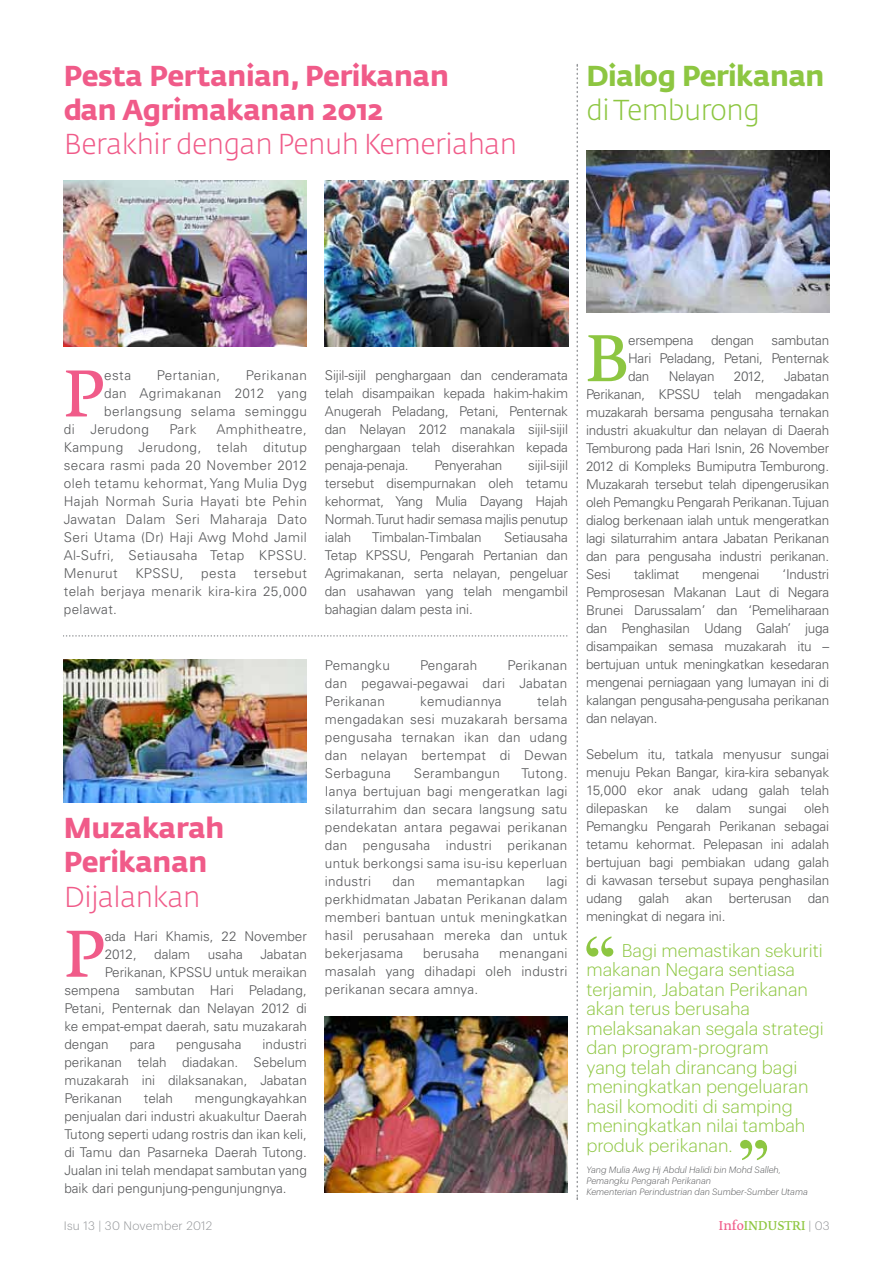
<style>
.page{position:relative;width:893px;height:1263px;background:#fff}
.page>*{position:absolute;margin:0;border:0;box-sizing:border-box;transform-origin:0 0}
.t1{font:62.4px "Fedra Serif B Pro";color:#f05b89}
.t2{font:62.4px "Fedra Serif B Pro";color:#8dc641}
.t3{font:700 28.5px/34.2px "Fedra Sans Pro";letter-spacing:-.015em;color:#f05b89}
.t4{font:300 28.5px "Fedra Sans Pro";letter-spacing:-.015em;color:#f05b89}
.t5{font:700 28.5px "Fedra Sans Pro";letter-spacing:-.02em;color:#8dc641}
.t6{font:300 28.5px "Fedra Sans Pro";letter-spacing:-.02em;color:#8dc641}
.t7{font:300 18px/19.5px "Graphik";color:#8dc641}
.t8{font:300 13.5px/18px "Univers LT Std";color:#58595b;text-align:justify}
.t9{font:300 13.5px "Univers LT Std";letter-spacing:.03em;color:#58595b}
.t10{font:300 13.5px "Univers LT Std";letter-spacing:.02em;color:#58595b}
.t11{font:300 13.5px "Univers LT Std";letter-spacing:-.02em;color:#58595b}
.t12{font:300 12px "Graphik";letter-spacing:.025em;color:#939598}
.t13{font:12px "Fedra Serif B Pro";color:#8dc63f}
.t14{font:italic 300 9px/10.8px "Graphik";color:#58595b}
.s1{color:#f05b89}
.s2{font-family:"Graphik";font-weight:300;color:#939598}
</style>
<div class="page">
<svg style="left:66px;top:635px;width:502px;height:2px"></svg>
<svg style="left:576px;top:64px;width:2px;height:1135px"></svg>
<svg style="left:586px;top:936px;width:27px;height:21px"></svg>
<svg style="left:740px;top:1140px;width:27px;height:20px"></svg>
<img style="left:586px;top:151px;width:243px;height:162px">
<img style="left:64px;top:181px;width:242px;height:166px">
<img style="left:64px;top:659px;width:242px;height:143px">
<img style="left:325px;top:1016px;width:242px;height:177px">
<img style="left:325px;top:181px;width:243px;height:166px">
<h2 class="t3" style="left:64px;top:59px;width:387px">Pesta Pertanian, Perikanan dan Agrimakanan 2012</h2>
<h2 class="t4" style="left:64px;top:127px;width:455px">Berakhir dengan Penuh Kemeriahan</h2>
<h2 class="t5" style="left:586px;top:58px;width:240px">Dialog Perikanan</h2>
<h2 class="t6" style="left:586px;top:92px;width:175px">di Temburong</h2>
<h1 class="t1" style="left:64px;top:356px;width:42px">P</h1>
<p class="t8" style="left:104px;top:367px;width:28px">esta</p>
<p class="t9" style="left:157px;top:367px;width:65px">Pertanian,</p>
<p class="t9" style="left:246px;top:367px;width:63px">Perikanan</p>
<p class="t9" style="left:104px;top:385px;width:204px">dan Agrimakanan 2012 yang</p>
<p class="t9" style="left:104px;top:403px;width:204px">berlangsung selama seminggu</p>
<p class="t9" style="left:64px;top:421px;width:87px">di Jerudong</p>
<p class="t8" style="left:169px;top:421px;width:29px">Park</p>
<p class="t8" style="left:64px;top:421px;width:245px;text-indent:153px">Amphitheatre, Kampung Jerudong, telah ditutup secara rasmi pada 20 November 2012 oleh tetamu kehormat, Yang Mulia Dyg Hajah Normah Suria Hayati bte Pehin Jawatan Dalam Seri Maharaja Dato Seri Utama (Dr) Haji Awg Mohd Jamil Al-Sufri, Setiausaha Tetap KPSSU.<br>Menurut</p>
<p class="t8" style="left:135px;top:565px;width:50px">KPSSU,</p>
<p class="t8" style="left:201px;top:565px;width:36px">pesta</p>
<p class="t8" style="left:64px;top:565px;width:245px;text-indent:190px">tersebut telah berjaya menarik kira-kira 25,000 pelawat.</p>
<h2 class="t3" style="left:64px;top:811px;width:162px">Muzakarah<br>Perikanan</h2>
<h2 class="t4" style="left:64px;top:879px;width:138px">Dijalankan</h2>
<h1 class="t1" style="left:64px;top:916px;width:42px">P</h1>
<p class="t8" style="left:105px;top:927px;width:204px">ada Hari Khamis, 22 November<br>2012,</p>
<p class="t8" style="left:154px;top:945px;width:38px">dalam</p>
<p class="t8" style="left:208px;top:945px;width:37px">usaha</p>
<p class="t8" style="left:260px;top:945px;width:48px">Jabatan</p>
<p class="t8" style="left:105px;top:963px;width:204px">Perikanan, KPSSU untuk meraikan</p>
<p class="t8" style="left:64px;top:981px;width:244px">sempena sambutan Hari Peladang,</p>
<p class="t8" style="left:64px;top:999px;width:244px">Petani, Penternak dan Nelayan 2012 di</p>
<p class="t8" style="left:64px;top:1017px;width:244px">ke empat-empat daerah, satu muzakarah</p>
<p class="t8" style="left:64px;top:1035px;width:46px">dengan</p>
<p class="t8" style="left:130px;top:1035px;width:27px">para</p>
<p class="t8" style="left:176px;top:1035px;width:67px">pengusaha</p>
<p class="t8" style="left:64px;top:1035px;width:244px;text-indent:198px">industri perikanan telah diadakan. Sebelum muzakarah ini dilaksanakan, Jabatan Perikanan</p>
<p class="t8" style="left:64px;top:1089px;width:244px;text-indent:131px">mengungkayahkan penjualan dari industri akuakultur Daerah Tutong seperti udang rostris dan ikan keli, di Tamu dan Pasarneka Daerah Tutong.<br>Jualan ini telah mendapat sambutan yang baik dari pengunjung-pengunjungnya.</p>
<p class="t8" style="left:144px;top:1089px;width:31px">telah</p>
<p class="t8" style="left:325px;top:367px;width:245px">Sijil-sijil penghargaan dan cenderamata telah disampaikan kepada hakim-hakim Anugerah Peladang, Petani, Penternak dan Nelayan 2012 manakala sijil-sijil penghargaan telah diserahkan kepada penaja-penaja.</p>
<p class="t8" style="left:434px;top:457px;width:70px">Penyerahan</p>
<p class="t8" style="left:325px;top:457px;width:245px;text-indent:203px">sijil-sijil tersebut disempurnakan oleh tetamu kehormat, Yang Mulia Dayang Hajah Normah. Turut hadir semasa majlis penutup ialah</p>
<p class="t8" style="left:325px;top:529px;width:245px;text-indent:179px">Setiausaha Tetap KPSSU, Pengarah Pertanian dan Agrimakanan, serta nelayan, pengeluar dan usahawan yang telah mengambil bahagian dalam pesta ini.</p>
<p class="t8" style="left:372px;top:529px;width:111px">Timbalan-Timbalan</p>
<p class="t8" style="left:325px;top:656px;width:244px;text-indent:183px">Perikanan dan pegawai-pegawai dari Jabatan Perikanan</p>
<p class="t10" style="left:325px;top:657px;width:66px">Pemangku</p>
<p class="t10" style="left:420px;top:657px;width:59px">Pengarah</p>
<p class="t8" style="left:325px;top:692px;width:244px;text-indent:212px">telah mengadakan sesi muzakarah bersama pengusaha ternakan ikan dan udang dan nelayan bertempat di Dewan Serbaguna</p>
<p class="t10" style="left:420px;top:693px;width:83px">kemudiannya</p>
<p class="t10" style="left:414px;top:765px;width:87px">Serambangun</p>
<p class="t8" style="left:325px;top:764px;width:244px;text-indent:196px">Tutong.<br>Ianya bertujuan bagi mengeratkan lagi silaturrahim dan secara langsung satu pendekatan antara pegawai perikanan dan pengusaha industri perikanan untuk berkongsi sama isu-isu keperluan industri</p>
<p class="t8" style="left:325px;top:872px;width:244px;text-indent:221px">lagi perkhidmatan Jabatan Perikanan dalam memberi bantuan untuk meningkatkan hasil perusahaan mereka dan untuk bekerjasama</p>
<p class="t8" style="left:393px;top:872px;width:24px">dan</p>
<p class="t10" style="left:436px;top:873px;width:90px">memantapkan</p>
<p class="t8" style="left:325px;top:944px;width:244px;text-indent:174px">menangani masalah yang dihadapi oleh industri perikanan secara amnya.</p>
<p class="t10" style="left:423px;top:945px;width:58px">berusaha</p>
<h1 class="t2" style="left:586px;top:320px;width:45px">B</h1>
<p class="t11" style="left:628px;top:332px;width:67px">ersempena</p>
<p class="t8" style="left:711px;top:331px;width:44px">dengan</p>
<p class="t8" style="left:628px;top:331px;width:203px;text-indent:143px">sambutan Hari Peladang, Petani, Penternak dan</p>
<p class="t8" style="left:586px;top:367px;width:245px;text-indent:198px">Jabatan Perikanan, KPSSU telah mengadakan muzakarah bersama pengusaha ternakan industri akuakultur dan nelayan di Daerah Temburong pada Hari Isnin, 26 November 2012 di Kompleks Bumiputra Temburong.<br>Muzakarah tersebut telah dipengerusikan oleh Pemangku Pengarah Perikanan. Tujuan dialog berkenaan ialah untuk mengeratkan lagi silaturrahim antara Jabatan Perikanan dan para pengusaha industri perikanan.<br>Sesi</p>
<p class="t11" style="left:669px;top:368px;width:47px">Nelayan</p>
<p class="t8" style="left:734px;top:367px;width:33px">2012,</p>
<p class="t8" style="left:586px;top:565px;width:245px;text-indent:197px">‘Industri Pemprosesan Makanan Laut di Negara Brunei Darussalam’ dan ‘Pemeliharaan dan Penghasilan Udang Galah’ juga disampaikan semasa muzakarah itu – bertujuan untuk meningkatkan kesedaran mengenai perniagaan yang lumayan ini di kalangan pengusaha-pengusaha perikanan dan nelayan.</p>
<p class="t8" style="left:586px;top:745px;width:245px">Sebelum itu, tatkala menyusur sungai menuju Pekan Bangar, kira-kira sebanyak 15,000 ekor anak udang galah telah dilepaskan</p>
<p class="t11" style="left:634px;top:566px;width:47px">taklimat</p>
<p class="t11" style="left:702px;top:566px;width:59px">mengenai</p>
<p class="t8" style="left:586px;top:799px;width:245px;text-indent:218px">oleh Pemangku Pengarah Perikanan sebagai tetamu kehormat. Pelepasan ini adalah bertujuan bagi pembiakan udang galah di kawasan tersebut supaya penghasilan udang galah akan berterusan dan meningkat di negara ini.</p>
<p class="t8" style="left:665px;top:799px;width:15px">ke</p>
<p class="t8" style="left:696px;top:799px;width:37px">dalam</p>
<p class="t8" style="left:749px;top:799px;width:40px">sungai</p>
<p class="t7" style="left:586px;top:939px;width:239px;text-indent:35px">Bagi memastikan sekuriti makanan Negara sentiasa terjamin, Jabatan Perikanan akan terus berusaha melaksanakan segala strategi dan program-program<br>yang telah dirancang bagi meningkatkan pengeluaran hasil komoditi di samping meningkatkan nilai tambah produk perikanan.</p>
<p class="t14" style="left:586px;top:1164px;width:223px">Yang Mulia Awg Hj Abdul Halidi bin Mohd Salleh,<br>Pemangku Pengarah Perikanan<br>Kementerian Perindustrian dan Sumber-Sumber Utama</p>
<p class="t12" style="left:64px;top:1217px;width:150px">Isu 13 | 30 November 2012</p>
<p class="t13" style="left:719px;top:1218px;width:112px"><span class="s1">Info</span>INDUSTRI <span class="s2">| 03</span></p>
</div>
